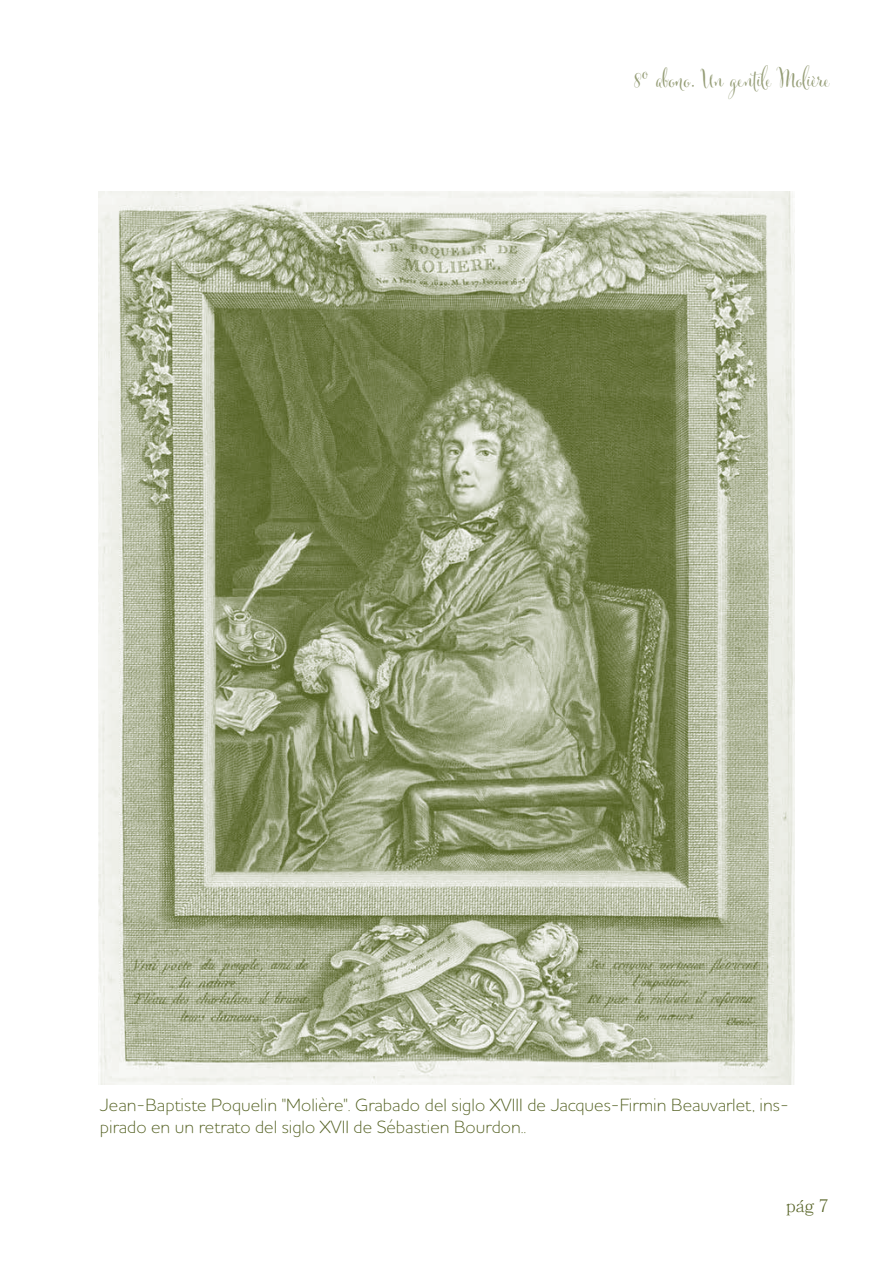
<style>
.page{position:relative;width:893px;height:1276px;background:#fff}
.page>*{position:absolute;margin:0;border:0;box-sizing:border-box;transform-origin:0 0}
.t1{font:27px "Cantoni Pro";color:#959d76}
.t2{font:300 18px/21.6px "Houschka Rounded";color:#546122}
.t3{font:300 18px "Bookmania";color:#546122}
</style>
<div class="page">
<img style="left:98px;top:191px;width:697px;height:893px">
<h1 class="t1" style="left:634px;top:62px;width:197px">8º abono. Un gentile Molière</h1>
<p class="t2" style="left:100px;top:1093px;width:690px">Jean-Baptiste Poquelin "Molière". Grabado del siglo XVIII de Jacques-Firmin Beauvarlet, ins&shy;pirado en un retrato del siglo XVII de Sébastien Bourdon..</p>
<p class="t3" style="left:786px;top:1195px;width:44px">pág 7</p>
</div>
